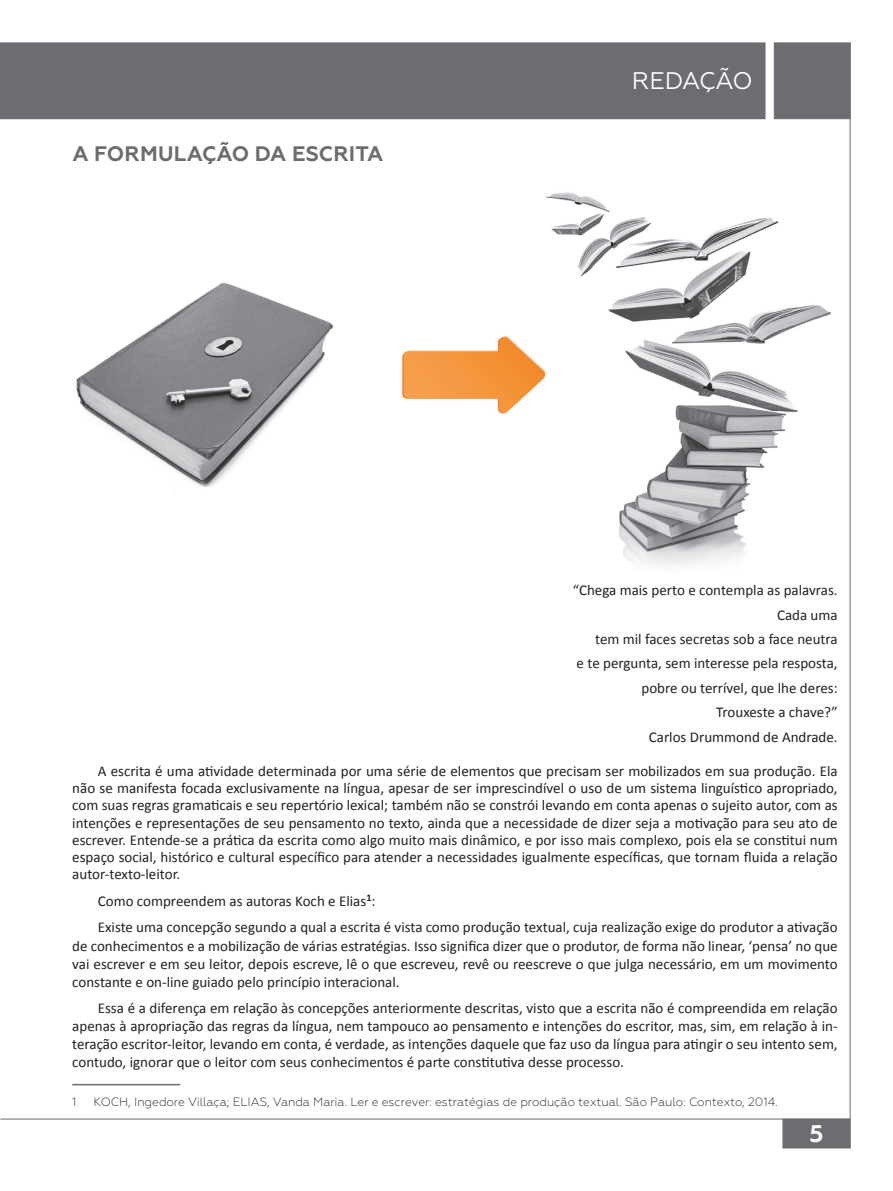
<style>
.page{position:relative;width:893px;height:1191px;background:#fff}
.page>*{position:absolute;margin:0;border:0;box-sizing:border-box;transform-origin:0 0}
.t1{font:24px "Geometria";letter-spacing:-.025em;color:#fff}
.t2{font:700 24px "Geometria";color:#fff}
.t3{font:700 21px "Geometria";letter-spacing:.01em;color:#6c6d70}
.t4{font:15px/24.3px "Calibri";color:#231f20;text-align:justify}
.t5{font:300 12px "Geometria";color:#231f20}
</style>
<div class="page">
<hr style="left:0;top:1118px;width:850px;height:1px;background:#6c6d70">
<hr style="left:850px;top:43px;width:1px;height:1105px;background:#6c6d70">
<div style="left:782px;top:1118px;width:68px;height:30px;background:#6c6d70;border:2px solid #6c6d70"></div>
<div style="left:774px;top:43px;width:76px;height:76px;background:#6c6d70"></div>
<div style="left:0;top:43px;width:765px;height:76px;background:#6c6d70"></div>
<img style="left:76px;top:192px;width:755px;height:374px">
<hr style="left:72px;top:1084px;width:108px;height:1px;background:#6c6d70">
<h2 class="t3" style="left:72px;top:141px;width:312px">A FORMULAÇÃO DA ESCRITA</h2>
<h1 class="t1" style="left:632px;top:67px;width:123px">REDAÇÃO</h1>
<p class="t4" style="left:573px;top:578px;width:266px;text-align:right">“Chega mais perto e contempla as palavras.<br>Cada uma<br>tem mil faces secretas sob a face neutra<br>e te pergunta, sem interesse pela resposta, pobre ou terrível, que lhe deres:<br>Trouxeste a chave?”<br>Carlos Drummond de Andrade.</p>
<p class="t4" style="left:72px;top:762px;width:767px;line-height:17.2px;text-indent:26px">A escrita é uma atividade determinada por uma série de elementos que precisam ser mobilizados em sua produção. Ela não se manifesta focada exclusivamente na língua, apesar de ser imprescindível o uso de um sistema linguístico apropriado, com suas regras gramaticais e seu repertório lexical; também não se constrói levando em conta apenas o sujeito autor, com as intenções e representações de seu pensamento no texto, ainda que a necessidade de dizer seja a motivação para seu ato de escrever. Entende-se a prática da escrita como algo muito mais dinâmico, e por isso mais complexo, pois ela se constitui num espaço social, histórico e cultural específico para atender a necessidades igualmente específicas, que tornam fluida a relação autor-texto-leitor.</p>
<p class="t4" style="left:98px;top:887px;width:741px;line-height:26.5px">Como compreendem as autoras Koch e Elias<sup>1</sup>:<br>Existe uma concepção segundo a qual a escrita é vista como produção textual, cuja realização exige do produtor a ativação</p>
<p class="t4" style="left:72px;top:936px;width:767px;line-height:18px">de conhecimentos e a mobilização de várias estratégias. Isso significa dizer que o produtor, de forma não linear, ‘pensa’ no que vai escrever e em seu leitor, depois escreve, lê o que escreveu, revê ou reescreve o que julga necessário, em um movimento constante e on-line guiado pelo princípio interacional.</p>
<p class="t4" style="left:72px;top:998px;width:767px;line-height:18px;text-indent:26px">Essa é a diferença em relação às concepções anteriormente descritas, visto que a escrita não é compreendida em relação apenas à apropriação das regras da língua, nem tampouco ao pensamento e intenções do escritor, mas, sim, em relação à in&shy;teração escritor-leitor, levando em conta, é verdade, as intenções daquele que faz uso da língua para atingir o seu intento sem, contudo, ignorar que o leitor com seus conhecimentos é parte constitutiva desse processo.</p>
<p class="t5" style="left:72px;top:1094px;width:6px">1</p>
<p class="t5" style="left:94px;top:1094px;width:686px">KOCH, Ingedore Villaça; ELIAS, Vanda Maria. Ler e escrever: estratégias de produção textual. São Paulo: Contexto, 2014.</p>
<h1 class="t2" style="left:810px;top:1119px;width:16px">5</h1>
</div>
